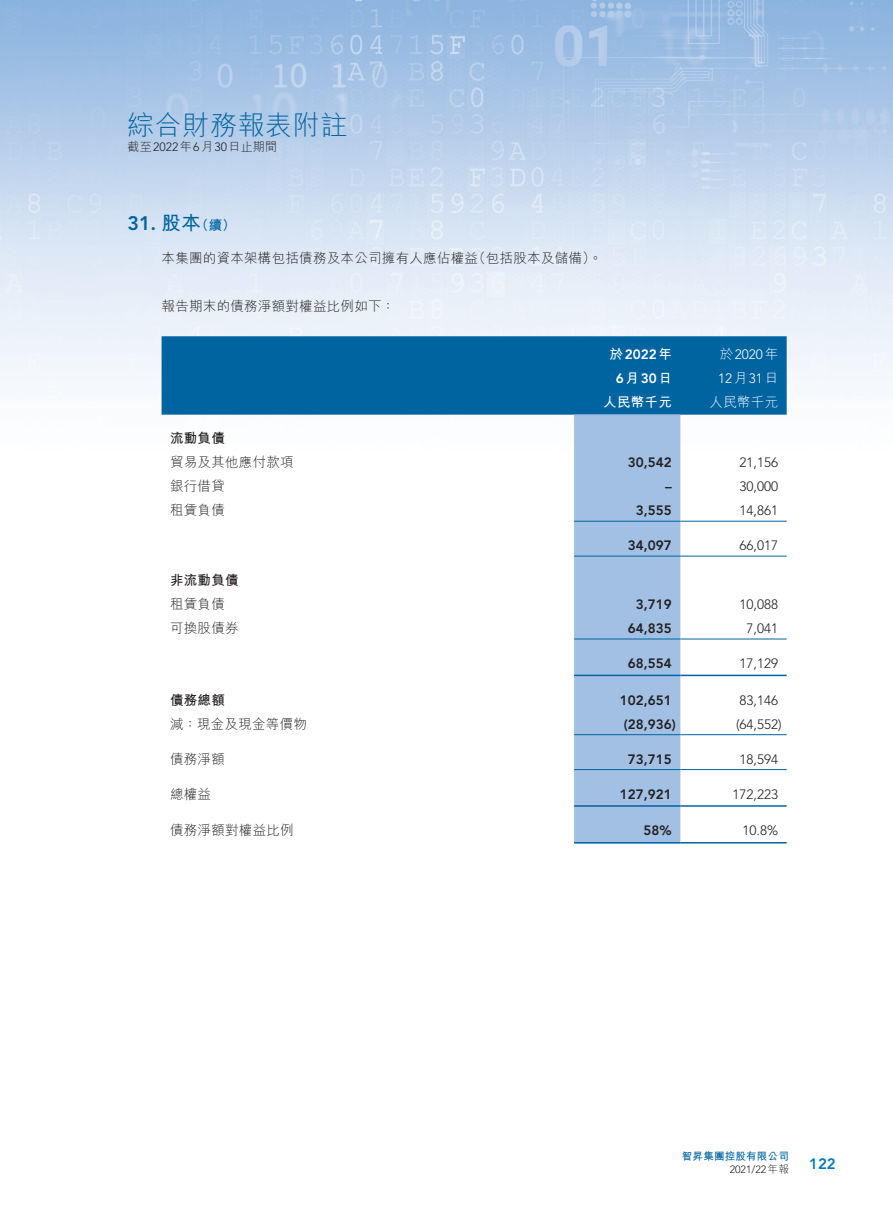
<style>
.page{position:relative;width:893px;height:1212px;background:#fff}
.page>*{position:absolute;margin:0;border:0;box-sizing:border-box;transform-origin:0 0}
.t1{font:300 27px "M Hei HK";letter-spacing:.02em;color:#0064a1}
._01_H1{font:800 19.5px "Avenir LT Std";color:#0064a1}
.t2{font:800 15px "Avenir LT Std";color:#0079c2}
._50_Table_txt{font:300 13.5px "Avenir LT Std";color:#231f20}
._50_Table_txt-2{font:800 13.5px "Avenir LT Std";color:#231f20}
._50_Table_txt-3{font:300 13.5px "M Hei HK";letter-spacing:.02em;color:#231f20}
._00_txt{font:300 13.5px "M Hei HK";letter-spacing:.02em;color:#231f20}
._50_Table_txt-4{font:700 13.5px "M Hei HK";letter-spacing:.02em;color:#231f20}
._50_Table_txt-5{font:300 13.5px "Avenir LT Std";color:#fff}
._50_Table_txt-6{font:800 13.5px "Avenir LT Std";color:#fff}
._50_Table_txt-7{font:300 13.5px "M Hei HK";letter-spacing:.02em;color:#fff}
._50_Table_txt-8{font:700 13.5px "M Hei HK";letter-spacing:.02em;color:#fff}
._01_H1-2{font:700 13.5px "M Hei HK";color:#0064a1}
.t3{font:300 12px "M Hei HK";letter-spacing:.02em;color:#231f20}
.t4{font:700 10.5px "M Hei HK";letter-spacing:.02em;color:#0064a1}
.t5{font:300 10.5px "Avenir LT Std";color:#231f20}
.s1{font-family:"Avenir LT Std"}
.s2{font-family:"M Hei HK";font-weight:700}
.s3{font-family:"M Hei HK"}
</style>
<div class="page">
<img style="left:0;top:0;width:893px;height:844px">
<div style="left:162px;top:336px;width:625px;height:79px;background:#0064a1"></div>
<div style="left:574px;top:415px;width:106px;height:427px;background:#a1c0e4"></div>
<hr style="left:574px;top:521px;width:106px;height:1px;background:#0064a1">
<hr style="left:680px;top:521px;width:107px;height:1px;background:#0064a1">
<hr style="left:574px;top:556px;width:106px;height:1px;background:#0064a1">
<hr style="left:680px;top:556px;width:107px;height:1px;background:#0064a1">
<hr style="left:574px;top:639px;width:106px;height:1px;background:#0064a1">
<hr style="left:680px;top:639px;width:107px;height:1px;background:#0064a1">
<hr style="left:574px;top:675px;width:106px;height:1px;background:#0064a1">
<hr style="left:680px;top:675px;width:107px;height:1px;background:#0064a1">
<hr style="left:574px;top:734px;width:106px;height:1px;background:#0064a1">
<hr style="left:680px;top:734px;width:107px;height:1px;background:#0064a1">
<hr style="left:574px;top:769px;width:106px;height:1px;background:#0064a1">
<hr style="left:680px;top:769px;width:107px;height:1px;background:#0064a1">
<hr style="left:574px;top:805px;width:106px;height:2px;background:#0064a1">
<hr style="left:680px;top:805px;width:107px;height:2px;background:#0064a1">
<hr style="left:574px;top:842px;width:106px;height:1px;background:#0064a1">
<hr style="left:680px;top:842px;width:107px;height:1px;background:#0064a1">
<h1 class="t1" style="left:128px;top:111px;width:221px">綜合財務報表附註</h1>
<p class="t3" style="left:128px;top:140px;width:151px">截至<span class="s1">2022</span>年<span class="s1">6</span>月<span class="s1">30</span>日止期間</p>
<p class="_01_H1" style="left:128px;top:212px;width:75px">31. <span class="s2">股本</span></p>
<p class="_01_H1-2" style="left:195px;top:215px;width:42px">（續(</p>
<p class="_00_txt" style="left:162px;top:251px;width:318px">本集團的資本架構包括債務及本公司擁有人應佔權益</p>
<p class="_00_txt" style="left:162px;top:299px;width:235px">報告期末的債務淨額對權益比例如下：</p>
<p class="_00_txt" style="left:472px;top:251px;width:131px">（包括股本及儲備。(</p>
<p class="_50_Table_txt-6" style="left:609px;top:346px;width:64px"><span class="s2">於</span>2022<span class="s2">年</span></p>
<p class="_50_Table_txt-6" style="left:616px;top:370px;width:58px">6<span class="s2">月</span>30<span class="s2">日</span></p>
<p class="_50_Table_txt-8" style="left:603px;top:392px;width:70px">人民幣千元</p>
<p class="_50_Table_txt-5" style="left:720px;top:346px;width:60px"><span class="s3">於</span>2020<span class="s3">年</span></p>
<p class="_50_Table_txt-5" style="left:718px;top:370px;width:62px">12<span class="s3">月</span>31<span class="s3">日</span></p>
<p class="_50_Table_txt-7" style="left:710px;top:395px;width:70px">人民幣千元</p>
<p class="_50_Table_txt-4" style="left:170px;top:428px;width:56px">流動負債</p>
<p class="_50_Table_txt-3" style="left:170px;top:455px;width:125px">貿易及其他應付款項</p>
<p class="_50_Table_txt-2" style="left:628px;top:455px;width:45px">30,542</p>
<p class="_50_Table_txt" style="left:739px;top:455px;width:40px">21,156</p>
<p class="_50_Table_txt-3" style="left:170px;top:479px;width:56px">銀行借貸</p>
<p class="_50_Table_txt-2" style="left:665px;top:479px;width:8px">–</p>
<p class="_50_Table_txt" style="left:739px;top:479px;width:40px">30,000</p>
<p class="_50_Table_txt-3" style="left:170px;top:503px;width:56px">租賃負債</p>
<p class="_50_Table_txt-2" style="left:636px;top:503px;width:37px">3,555</p>
<p class="_50_Table_txt" style="left:739px;top:503px;width:40px">14,861</p>
<p class="_50_Table_txt-2" style="left:628px;top:537px;width:45px">34,097</p>
<p class="_50_Table_txt" style="left:739px;top:538px;width:40px">66,017</p>
<p class="_50_Table_txt-4" style="left:170px;top:570px;width:70px">非流動負債</p>
<p class="_50_Table_txt-3" style="left:170px;top:597px;width:56px">租賃負債</p>
<p class="_50_Table_txt-2" style="left:636px;top:596px;width:37px">3,719</p>
<p class="_50_Table_txt" style="left:739px;top:596px;width:40px">10,088</p>
<p class="_50_Table_txt-3" style="left:170px;top:621px;width:70px">可換股債券</p>
<p class="_50_Table_txt-2" style="left:628px;top:620px;width:45px">64,835</p>
<p class="_50_Table_txt" style="left:747px;top:620px;width:33px">7,041</p>
<p class="_50_Table_txt-2" style="left:628px;top:655px;width:45px">68,554</p>
<p class="_50_Table_txt" style="left:739px;top:655px;width:40px">17,129</p>
<p class="_50_Table_txt-4" style="left:170px;top:690px;width:56px">債務總額</p>
<p class="_50_Table_txt-2" style="left:620px;top:692px;width:53px">102,651</p>
<p class="_50_Table_txt" style="left:739px;top:692px;width:40px">83,146</p>
<p class="_50_Table_txt-3" style="left:170px;top:717px;width:138px">減：現金及現金等價物</p>
<p class="_50_Table_txt-2" style="left:624px;top:716px;width:53px">)28,936(</p>
<p class="_50_Table_txt" style="left:736px;top:716px;width:47px">)64,552(</p>
<p class="_50_Table_txt-3" style="left:170px;top:752px;width:56px">債務淨額</p>
<p class="_50_Table_txt-2" style="left:628px;top:751px;width:45px">73,715</p>
<p class="_50_Table_txt" style="left:739px;top:751px;width:40px">18,594</p>
<p class="_50_Table_txt-3" style="left:170px;top:787px;width:43px">總權益</p>
<p class="_50_Table_txt-2" style="left:620px;top:786px;width:53px">127,921</p>
<p class="_50_Table_txt" style="left:732px;top:786px;width:47px">172,223</p>
<p class="_50_Table_txt-3" style="left:170px;top:823px;width:125px">債務淨額對權益比例</p>
<p class="_50_Table_txt-2" style="left:644px;top:823px;width:30px">58%</p>
<p class="_50_Table_txt" style="left:743px;top:823px;width:37px">10.8%</p>
<p class="t4" style="left:682px;top:1148px;width:108px">智昇集團控股有限公司</p>
<p class="t5" style="left:730px;top:1163px;width:61px">2021/22<span class="s3">年報</span></p>
<p class="t2" style="left:809px;top:1154px;width:28px">122</p>
</div>
